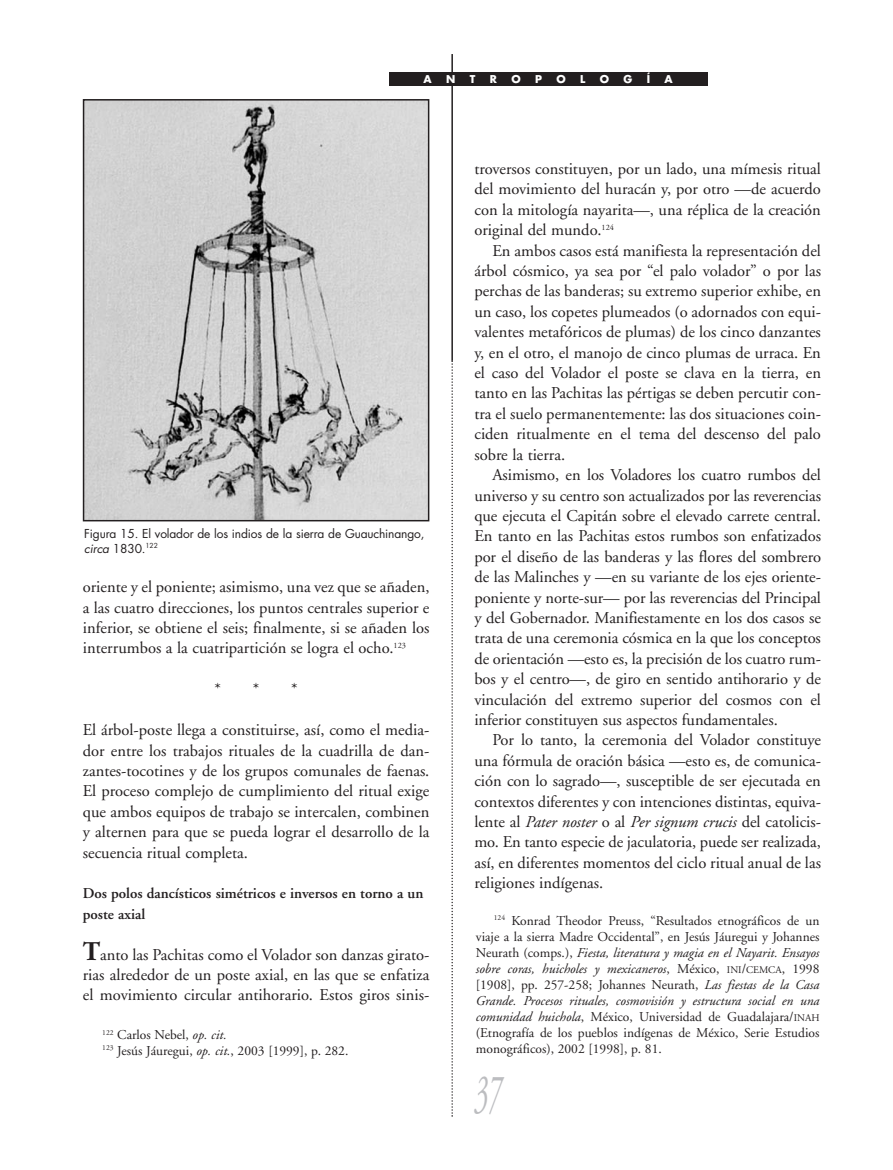
<style>
.page{position:relative;width:893px;height:1170px;background:#fff}
.page>*{position:absolute;margin:0;border:0;box-sizing:border-box;transform-origin:0 0}
.t1{font:italic 54px "Adobe Garamond";color:#bcbdc0;scale:.5 1}
.t2{font:16.5px/20.4px "Adobe Garamond";color:#231f20;text-align:justify}
.t3{font:600 15px/20.4px "Adobe Garamond";color:#231f20}
.t4{font:13.5px/15.9px "Adobe Garamond";color:#231f20}
.t5{font:12px/15px "Futura";letter-spacing:-.01em;color:#231f20}
.t6{font:700 10.5px "Futura";color:#fff}
.s1{font-style:italic}
.s2{font-weight:700;font-size:27px}
.s3{font-size:10.2px}
</style>
<div class="page">
<hr style="left:451px;top:54px;width:2px;height:306px;background:#231f20">
<svg style="left:451px;top:360px;width:2px;height:756px"></svg>
<div style="left:389px;top:72px;width:318px;height:14px;background:#231f20"></div>
<img style="left:86px;top:102px;width:340px;height:416px">
<div style="left:83px;top:99px;width:346px;height:422px;border:2px solid #231f20"></div>
<p class="t6" style="left:424px;top:74px;width:10px">A</p>
<p class="t6" style="left:446px;top:74px;width:11px">N</p>
<p class="t6" style="left:470px;top:74px;width:7px">T</p>
<p class="t6" style="left:490px;top:74px;width:9px">R</p>
<p class="t6" style="left:511px;top:74px;width:11px">O</p>
<p class="t6" style="left:535px;top:74px;width:8px">P</p>
<p class="t6" style="left:556px;top:74px;width:11px">O</p>
<p class="t6" style="left:580px;top:74px;width:7px">L</p>
<p class="t6" style="left:600px;top:74px;width:11px">O</p>
<p class="t6" style="left:623px;top:74px;width:10px">G</p>
<p class="t6" style="left:647px;top:74px;width:5px">Í</p>
<p class="t6" style="left:664px;top:74px;width:10px">A</p>
<p class="t5" style="left:84px;top:527px;width:342px">Figura 15. El volador de los indios de la sierra de Guauchinango, <span class="s1">circa</span> 1830.<sup>122</sup></p>
<p class="t2" style="left:83px;top:578px;width:348px">oriente y el poniente; asimismo, una vez que se añaden, a las cuatro direcciones, los puntos centrales superior e inferior, se obtiene el seis; finalmente, si se añaden los interrumbos a la cuatripartición se logra el ocho.<sup>123</sup></p>
<p class="t2" style="left:215px;top:680px;width:46px">* *</p>
<p class="t2" style="left:291px;top:680px;width:8px">*</p>
<p class="t2" style="left:83px;top:721px;width:348px">El árbol-poste llega a constituirse, así, como el media&shy;dor entre los trabajos rituales de la cuadrilla de dan&shy;zantes-tocotines y de los grupos comunales de faenas.<br>El proceso complejo de cumplimiento del ritual exige que ambos equipos de trabajo se intercalen, combinen y alternen para que se pueda lograr el desarrollo de la secuencia ritual completa.</p>
<p class="t3" style="left:83px;top:884px;width:342px">Dos polos dancísticos simétricos e inversos en torno a un poste axial</p>
<p class="t2" style="left:83px;top:945px;width:348px"><span class="s2">T</span>anto las Pachitas como el Volador son danzas girato&shy;rias alrededor de un poste axial, en las que se enfatiza el movimiento circular antihorario. Estos giros sinis-</p>
<p class="t4" style="left:102px;top:1028px;width:248px"><sup>122</sup> Carlos Nebel, <span class="s1">op. cit.<br></span><sup>123</sup> Jesús Jáuregui, <span class="s1">op. cit.</span>, 2003 [1999], p. 282.</p>
<p class="t2" style="left:474px;top:160px;width:348px">troversos constituyen, por un lado, una mímesis ritual del movimiento del huracán y, por otro —de acuerdo con la mitología nayarita—, una réplica de la creación original del mundo.<sup>124</sup></p>
<p class="t2" style="left:474px;top:241px;width:348px;text-indent:18px">En ambos casos está manifiesta la representación del árbol cósmico, ya sea por “el palo volador” o por las perchas de las banderas; su extremo superior exhibe, en un caso, los copetes plumeados (o adornados con equi&shy;valentes metafóricos de plumas) de los cinco danzantes y, en el otro, el manojo de cinco plumas de urraca. En el caso del Volador el poste se clava en la tierra, en tanto en las Pachitas las pértigas se deben percutir con&shy;tra el suelo permanentemente: las dos situaciones coin&shy;ciden ritualmente en el tema del descenso del palo sobre la tierra.</p>
<p class="t2" style="left:474px;top:466px;width:348px;text-indent:18px">Asimismo, en los Voladores los cuatro rumbos del universo y su centro son actualizados por las reverencias que ejecuta el Capitán sobre el elevado carrete central.<br>En tanto en las Pachitas estos rumbos son enfatizados por el diseño de las banderas y las flores del sombrero de las Malinches y —en su variante de los ejes oriente&shy;poniente y norte-sur— por las reverencias del Principal y del Gobernador. Manifiestamente en los dos casos se trata de una ceremonia cósmica en la que los conceptos de orientación —esto es, la precisión de los cuatro rum&shy;bos y el centro—, de giro en sentido antihorario y de vinculación del extremo superior del cosmos con el inferior constituyen sus aspectos fundamentales.</p>
<p class="t2" style="left:474px;top:731px;width:348px;text-indent:18px">Por lo tanto, la ceremonia del Volador constituye una fórmula de oración básica —esto es, de comunica&shy;ción con lo sagrado—, susceptible de ser ejecutada en contextos diferentes y con intenciones distintas, equiva&shy;lente al <span class="s1">Pater noster</span> o al <span class="s1">Per signum crucis</span> del catolicis&shy;mo. En tanto especie de jaculatoria, puede ser realizada, así, en diferentes momentos del ciclo ritual anual de las religiones indígenas.</p>
<p class="t4" style="left:476px;top:914px;width:345px;text-align:justify;text-indent:18px"><sup>124</sup> Konrad Theodor Preuss, “Resultados etnográficos de un viaje a la sierra Madre Occidental”, en Jesús Jáuregui y Johannes Neurath (comps.), <span class="s1">Fiesta, literatura y magia en el Nayarit. Ensayos sobre coras, huicholes y mexicaneros</span>, México, <span class="s3">INI</span>/<span class="s3">CEMCA</span>, 1998 [1908], pp. 257-258; Johannes Neurath, <span class="s1">Las fiestas de la Casa Grande. Procesos rituales, cosmovisión y estructura social en una comunidad huichola</span>, México, Universidad de Guadalajara/<span class="s3">INAH </span>(Etnografía de los pueblos indígenas de México, Serie Estudios monográficos), 2002 [1998], p. 81.</p>
<h1 class="t1" style="left:474px;top:1071px;width:55px">37</h1>
</div>
